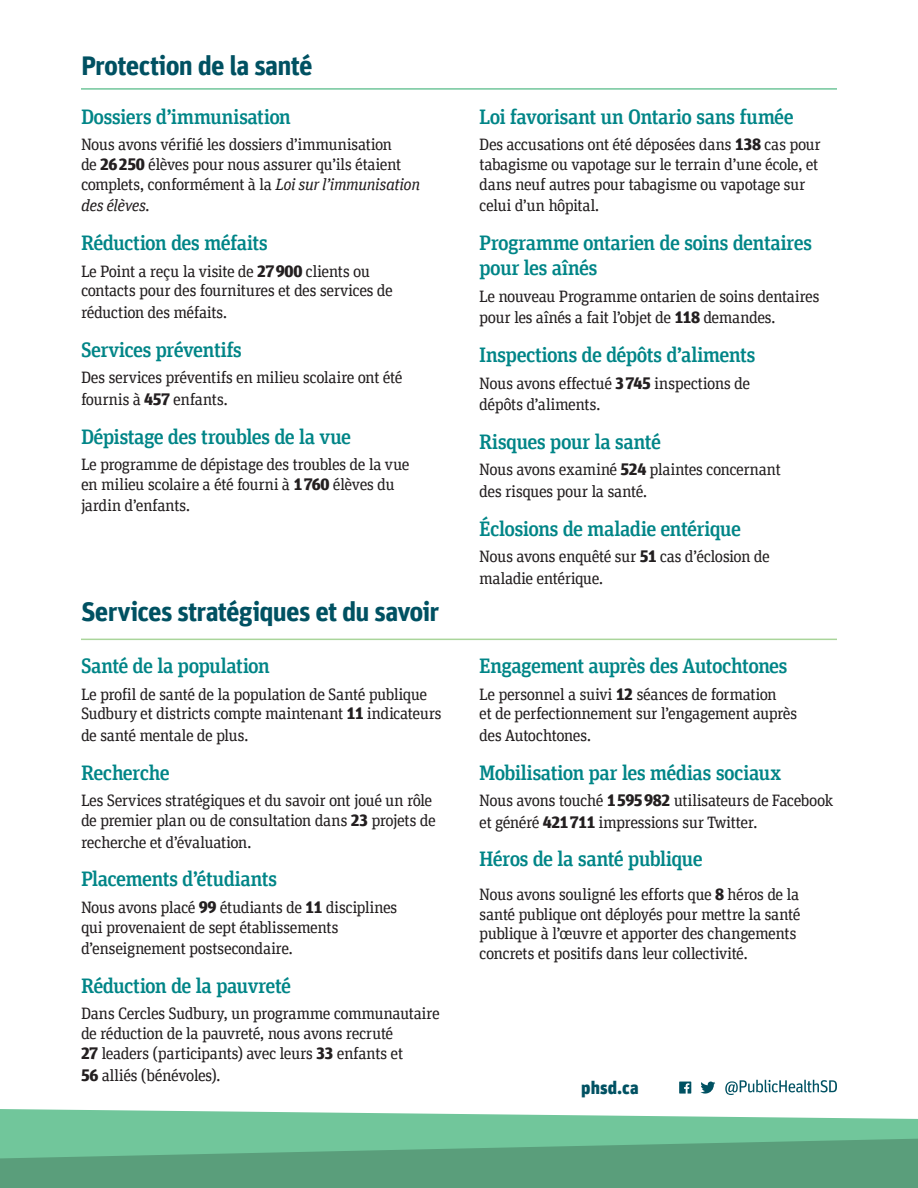
<style>
.page{position:relative;width:918px;height:1188px;background:#fff}
.page>*{position:absolute;margin:0;border:0;box-sizing:border-box;transform-origin:0 0}
.DivisionHeading-H2{font:700 27px "Unit Pro";letter-spacing:-.03em;color:#005162}
.ProgramHeading-H3{font:500 21px/25.2px "Unit Slab Pro";letter-spacing:-.03em;color:#008587}
.Body{font:500 21px "Unit Slab Pro";letter-spacing:-.04em;color:#008587}
.t1{font:900 18px "Unit Pro";letter-spacing:.005em;color:#005162}
.Body-2{font:16.5px/19.8px "Unit Slab Pro";letter-spacing:-.03em;color:#231f20}
.Body-3{font:italic 16.5px "Unit Slab Pro";letter-spacing:-.025em;color:#231f20}
.s1{font-weight:900}
.s2{font-style:italic}
.s3{font-style:normal}
</style>
<div class="page">
<hr style="left:81px;top:639px;width:756px;height:1px;background:#aad59b">
<svg style="left:0;top:1109px;width:918px;height:30px;fill:#71c69b"></svg>
<svg style="left:0;top:1139px;width:918px;height:49px;background:#5ea581"></svg>
<svg style="left:679px;top:1082px;width:12px;height:12px"></svg>
<svg style="left:700px;top:1082px;width:15px;height:12px"></svg>
<svg style="left:725px;top:1080px;width:112px;height:15px"></svg>
<hr style="left:81px;top:88px;width:756px;height:2px;background:#71c69b">
<h2 class="DivisionHeading-H2" style="left:81px;top:46px;width:233px">Protection de la santé</h2>
<h3 class="ProgramHeading-H3" style="left:81px;top:103px;width:212px">Dossiers d’immunisation</h3>
<p class="Body-2" style="left:81px;top:134px;width:341px">Nous avons vérifié les dossiers d’immunisation<br>de <span class="s1">26250</span> élèves pour nous assurer qu’ils étaient complets, conformément à la <span class="s2">Loi sur l’immunisation</span></p>
<p class="Body-3" style="left:81px;top:195px;width:70px">des élèves<span class="s3">.</span></p>
<h3 class="ProgramHeading-H3" style="left:81px;top:229px;width:188px">Réduction des méfaits</h3>
<p class="Body-2" style="left:81px;top:260px;width:313px">Le Point a reçu la visite de <span class="s1">27900</span> clients ou contacts pour des fournitures et des services de</p>
<p class="Body-2" style="left:81px;top:302px;width:148px">réduction des méfaits.</p>
<h3 class="ProgramHeading-H3" style="left:81px;top:336px;width:163px">Services préventifs</h3>
<p class="Body-2" style="left:81px;top:366px;width:323px;line-height:21.6px">Des services préventifs en milieu scolaire ont été fournis à <span class="s1">457</span> enfants.</p>
<h3 class="ProgramHeading-H3" style="left:81px;top:423px;width:272px">Dépistage des troubles de la vue</h3>
<p class="Body-2" style="left:81px;top:454px;width:330px">Le programme de dépistage des troubles de la vue en milieu scolaire a été fourni à <span class="s1">1760</span> élèves du</p>
<p class="Body-2" style="left:81px;top:495px;width:111px">jardin d’enfants.</p>
<h2 class="DivisionHeading-H2" style="left:81px;top:592px;width:360px">Services stratégiques et du savoir</h2>
<h3 class="ProgramHeading-H3" style="left:81px;top:652px;width:191px">Santé de la population</h3>
<p class="Body-2" style="left:81px;top:683px;width:362px">Le profil de santé de la population de Santé publique<br>Sudbury et districts compte maintenant <span class="s1">11</span> indicateurs</p>
<p class="Body-2" style="left:81px;top:725px;width:169px">de santé mentale de plus.</p>
<h3 class="ProgramHeading-H3" style="left:81px;top:759px;width:90px">Recherche</h3>
<p class="Body-2" style="left:81px;top:790px;width:356px">Les Services stratégiques et du savoir ont joué un rôle de premier plan ou de consultation dans <span class="s1">23</span> projets de</p>
<p class="Body-2" style="left:81px;top:831px;width:172px">recherche et d’évaluation.</p>
<h3 class="ProgramHeading-H3" style="left:81px;top:866px;width:198px">Placements d’étudiants</h3>
<p class="Body-2" style="left:81px;top:897px;width:318px">Nous avons placé <span class="s1">99</span> étudiants de <span class="s1">11</span> disciplines qui provenaient de sept établissements</p>
<p class="Body-2" style="left:81px;top:938px;width:214px">d’enseignement postsecondaire.</p>
<h3 class="ProgramHeading-H3" style="left:81px;top:972px;width:212px">Réduction de la pauvreté</h3>
<p class="Body-2" style="left:81px;top:1003px;width:360px">Dans Cercles Sudbury, un programme communautaire de réduction de la pauvreté, nous avons recruté<br><span class="s1">27</span> leaders (participants) avec leurs <span class="s1">33</span> enfants et</p>
<p class="Body-2" style="left:81px;top:1065px;width:141px"><span class="s1">56</span> alliés (bénévoles).</p>
<h3 class="ProgramHeading-H3" style="left:479px;top:103px;width:316px">Loi favorisant un Ontario sans fumée</h3>
<p class="Body-2" style="left:479px;top:134px;width:343px">Des accusations ont été déposées dans <span class="s1">138</span> cas pour tabagisme ou vapotage sur le terrain d’une école, et dans neuf autres pour tabagisme ou vapotage sur</p>
<p class="Body-2" style="left:479px;top:195px;width:122px">celui d’un hôpital.</p>
<h3 class="ProgramHeading-H3" style="left:479px;top:229px;width:334px">Programme ontarien de soins dentaires pour les aînés</h3>
<p class="Body-2" style="left:479px;top:285px;width:342px;line-height:21.6px">Le nouveau Programme ontarien de soins dentaires pour les aînés a fait l’objet de <span class="s1">118</span> demandes.</p>
<h3 class="ProgramHeading-H3" style="left:479px;top:341px;width:278px">Inspections de dépôts d’aliments</h3>
<p class="Body-2" style="left:479px;top:372px;width:272px;line-height:21.6px">Nous avons effectué <span class="s1">3745</span> inspections de dépôts d’aliments.</p>
<h3 class="ProgramHeading-H3" style="left:479px;top:428px;width:183px">Risques pour la santé</h3>
<p class="Body-2" style="left:479px;top:458px;width:303px;line-height:21.6px">Nous avons examiné <span class="s1">524</span> plaintes concernant des risques pour la santé.</p>
<h3 class="ProgramHeading-H3" style="left:479px;top:515px;width:263px">Éclosions de maladie entérique</h3>
<p class="Body-2" style="left:479px;top:545px;width:292px;line-height:21.6px">Nous avons enquêté sur <span class="s1">51</span> cas d’éclosion de maladie entérique.</p>
<h3 class="ProgramHeading-H3" style="left:479px;top:652px;width:310px">Engagement auprès des Autochtones</h3>
<p class="Body-2" style="left:479px;top:683px;width:320px">Le personnel a suivi <span class="s1">12</span> séances de formation<br>et de perfectionnement sur l’engagement auprès</p>
<p class="Body-2" style="left:479px;top:725px;width:114px">des Autochtones.</p>
<h3 class="ProgramHeading-H3" style="left:479px;top:759px;width:304px">Mobilisation par les médias sociaux</h3>
<p class="Body-2" style="left:479px;top:789px;width:355px;line-height:21.6px">Nous avons touché <span class="s1">1595982</span> utilisateurs de Facebook et généré <span class="s1">421711</span> impressions sur Twitter.</p>
<p class="Body" style="left:479px;top:844px;width:225px">Héros de la santé publique</p>
<p class="Body-2" style="left:479px;top:884px;width:323px">Nous avons souligné les efforts que <span class="s1">8</span> héros de la santé publique ont déployés pour mettre la santé publique à l’œuvre et apporter des changements concrets et positifs dans leur collectivité.</p>
<p class="t1" style="left:581px;top:1074px;width:59px">phsd.ca</p>
</div>
